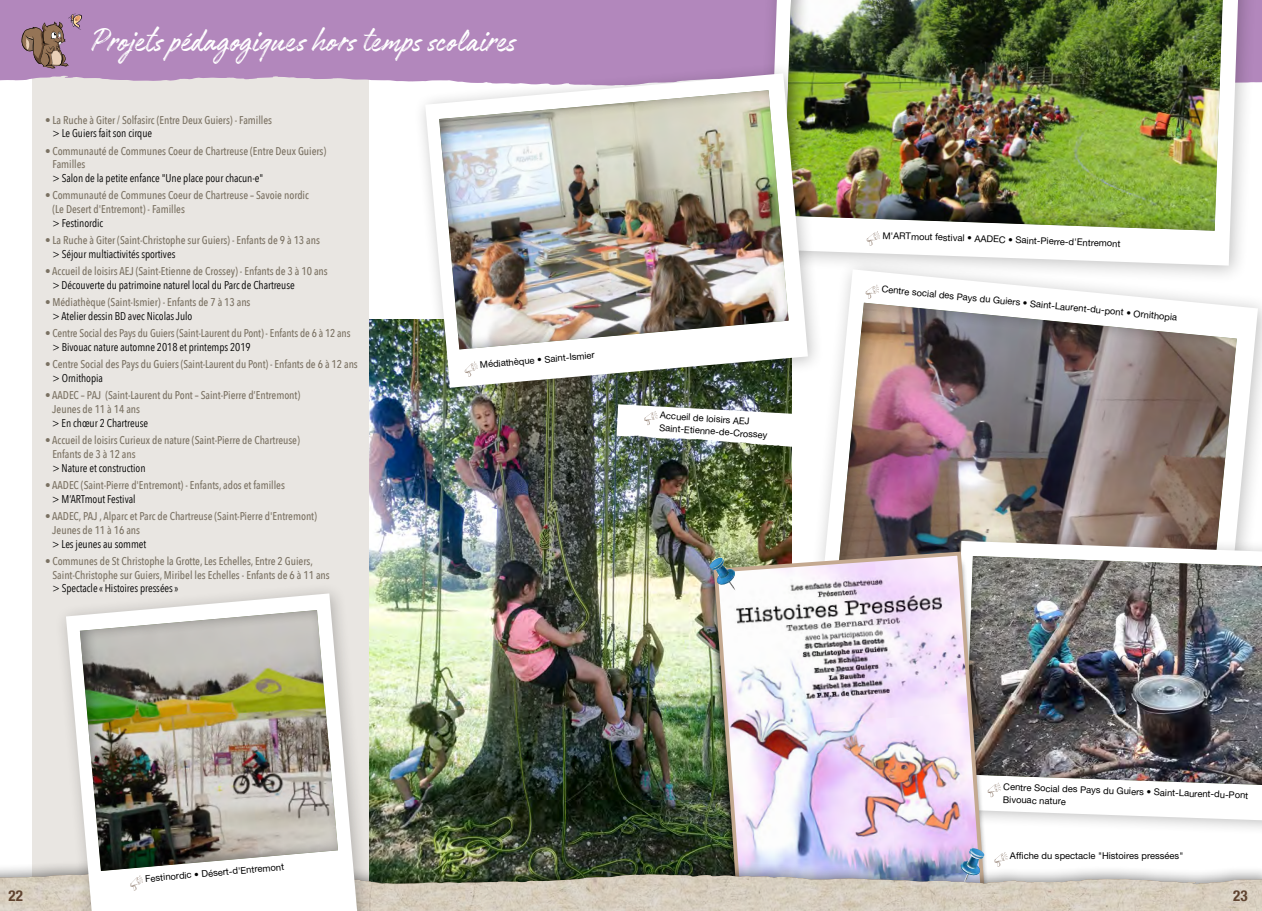
<style>
.page{position:relative;width:1262px;height:911px;background:#fff}
.page>*{position:absolute;margin:0;border:0;box-sizing:border-box;transform-origin:0 0}
.t1{font:37.5px "Authenia Textured";color:#fff;scale:.96 1}
.t2{font:700 condensed 15px "Helvetica Neue LT Pro";color:#5f432f}
.t3{font:500 11.25px/13.8px "Avenir Next Condensed";letter-spacing:-.005em;color:#7a7162}
.t4{font:11.25px "Avenir Next Condensed";letter-spacing:-.005em;color:#000}
.t5{font:9.38px/12.5px "Helvetica Neue LT Pro";color:#000}
</style>
<div class="page">
<img style="left:369px;top:320px;width:422px;height:539px">
<div style="left:32px;top:0;width:337px;height:911px;background:#e9e6e2"></div>
<div style="left:0;top:0;width:1261px;height:83px;background:#b287bc"></div>
<svg style="left:18px;top:13px;width:67px;height:55px;background:#a07c91"></svg>
<div style="left:754px;top:0;width:504px;height:284px;background:#000;opacity:.24"></div>
<svg style="left:768px;top:0;width:469px;height:256px"></svg>
<img style="left:773px;top:0;width:450px;height:242px">
<img style="left:616px;top:404px;width:176px;height:51px">
<div style="left:811px;top:256px;width:450px;height:367px;background:#000;opacity:.24"></div>
<svg style="left:824px;top:269px;width:433px;height:280px"></svg>
<img style="left:827px;top:291px;width:411px;height:258px">
<div style="left:413px;top:62px;width:411px;height:342px;background:#000;opacity:.24"></div>
<img style="left:425px;top:73px;width:383px;height:315px">
<img style="left:428px;top:80px;width:362px;height:282px">
<div style="left:941px;top:530px;width:320px;height:306px;background:#000;opacity:.24"></div>
<svg style="left:952px;top:541px;width:309px;height:279px"></svg>
<img style="left:956px;top:546px;width:305px;height:251px">
<div style="left:706px;top:557px;width:284px;height:354px;background:#000;opacity:.75"></div>
<img style="left:711px;top:549px;width:276px;height:310px">
<div style="left:0;top:859px;width:1261px;height:52px;background:#000;opacity:.45"></div>
<img style="left:0;top:873px;width:1261px;height:38px">
<svg style="left:866px;top:231px;width:13px;height:15px"></svg>
<svg style="left:464px;top:361px;width:13px;height:16px"></svg>
<svg style="left:987px;top:782px;width:13px;height:15px"></svg>
<svg style="left:865px;top:285px;width:13px;height:14px"></svg>
<svg style="left:994px;top:852px;width:13px;height:14px"></svg>
<div style="left:54px;top:582px;width:320px;height:329px;background:#000;opacity:.24"></div>
<svg style="left:66px;top:593px;width:291px;height:318px;fill:#fff"></svg>
<img style="left:69px;top:599px;width:271px;height:285px">
<svg style="left:130px;top:875px;width:13px;height:15px"></svg>
<img style="left:725px;top:585px;width:10px;height:5px">
<svg style="left:710px;top:558px;width:26px;height:27px"></svg>
<img style="left:963px;top:876px;width:8px;height:7px">
<svg style="left:959px;top:860px;width:21px;height:16px"></svg>
<img style="left:960px;top:861px;width:20px;height:13px">
<img style="left:966px;top:855px;width:13px;height:14px">
<img style="left:969px;top:857px;width:14px;height:2px">
<img style="left:969px;top:848px;width:15px;height:1px">
<img style="left:969px;top:849px;width:15px;height:8px">
<h1 class="t1" style="left:90px;top:21px;width:444px">Projets pédagogiques hors temps scolaires</h1>
<p class="t3" style="left:45px;top:113px;width:228px">• La Ruche à Giter / Solfasirc (Entre Deux Guiers) - Familles</p>
<p class="t4" style="left:52px;top:124px;width:101px">&gt; Le Guiers fait son cirque</p>
<p class="t3" style="left:52px;top:144px;width:275px;text-indent:-7px">• Communauté de Communes Coeur de Chartreuse (Entre Deux Guiers)<br>Familles</p>
<p class="t4" style="left:52px;top:168px;width:212px">&gt; Salon de la petite enfance "Une place pour chacun-e"</p>
<p class="t3" style="left:52px;top:188px;width:258px;text-indent:-7px">• Communauté de Communes Coeur de Chartreuse – Savoie nordic (Le Desert d'Entremont) - Familles</p>
<p class="t4" style="left:52px;top:213px;width:52px">&gt; Festinordic</p>
<p class="t3" style="left:45px;top:233px;width:276px">• La Ruche à Giter (Saint-Christophe sur Guiers) - Enfants de 9 à 13 ans</p>
<p class="t4" style="left:52px;top:244px;width:124px">&gt; Séjour multiactivités sportives</p>
<p class="t3" style="left:45px;top:264px;width:284px">• Accueil de loisirs AEJ (Saint-Etienne de Crossey) - Enfants de 3 à 10 ans</p>
<p class="t4" style="left:52px;top:275px;width:244px">&gt; Découverte du patrimoine naturel local du Parc de Chartreuse</p>
<p class="t3" style="left:45px;top:295px;width:207px">• Médiathèque (Saint-Ismier) - Enfants de 7 à 13 ans</p>
<p class="t4" style="left:52px;top:306px;width:141px">&gt; Atelier dessin BD avec Nicolas Julo</p>
<p class="t3" style="left:45px;top:326px;width:307px">• Centre Social des Pays du Guiers (Saint-Laurent du Pont) - Enfants de 6 à 12 ans</p>
<p class="t4" style="left:53px;top:337px;width:200px">&gt; Bivouac nature automne 2018 et printemps 2019</p>
<p class="t3" style="left:45px;top:357px;width:314px">• Centre Social des Pays du Guiers (Saint-Laurent du Pont) - Enfants de 6 à 12 ans</p>
<p class="t4" style="left:52px;top:368px;width:52px">&gt; Ornithopia</p>
<p class="t3" style="left:52px;top:388px;width:249px;text-indent:-7px">• AADEC – PAJ (Saint-Laurent du Pont – Saint-Pierre d’Entremont)<br>Jeunes de 11 à 14 ans</p>
<p class="t4" style="left:52px;top:413px;width:97px">&gt; En chœur 2 Chartreuse</p>
<p class="t3" style="left:52px;top:433px;width:249px;text-indent:-7px">• Accueil de loisirs Curieux de nature (Saint-Pierre de Chartreuse)<br>Enfants de 3 à 12 ans</p>
<p class="t4" style="left:52px;top:458px;width:95px">&gt; Nature et construction</p>
<p class="t3" style="left:45px;top:478px;width:241px">• AADEC (Saint-Pierre d'Entremont) - Enfants, ados et familles</p>
<p class="t4" style="left:52px;top:489px;width:85px">&gt; M’ARTmout Festival</p>
<p class="t3" style="left:52px;top:509px;width:266px;text-indent:-7px">• AADEC, PAJ , Alparc et Parc de Chartreuse (Saint-Pierre d'Entremont)<br>Jeunes de 11 à 16 ans</p>
<p class="t4" style="left:52px;top:534px;width:95px">&gt; Les jeunes au sommet</p>
<p class="t3" style="left:52px;top:554px;width:279px;text-indent:-7px">• Communes de St Christophe la Grotte, Les Echelles, Entre 2 Guiers,<br>Saint-Christophe sur Guiers, Miribel les Echelles - Enfants de 6 à 11 ans</p>
<p class="t4" style="left:52px;top:579px;width:127px">&gt; Spectacle « Histoires pressées »</p>
<p class="t5" style="left:479px;top:358px;width:117px;rotate:-5deg">Médiathèque • Saint-Ismier</p>
<p class="t5" style="left:660px;top:409px;width:110px;rotate:4deg">Accueil de loisirs AEJ<br>Saint-Etienne-de-Crossey</p>
<p class="t5" style="left:145px;top:872px;width:141px;rotate:-5deg">Festinordic • Désert-d'Entremont</p>
<p class="t5" style="left:882px;top:229px;width:240px;rotate:2deg">M'ARTmout festival • AADEC • Saint-Pierre-d'Entremont</p>
<p class="t5" style="left:882px;top:284px;width:298px;rotate:5deg">Centre social des Pays du Guiers • Saint-Laurent-du-pont • Ornithopia</p>
<p class="t5" style="left:1003px;top:780px;width:247px;rotate:2deg">Centre Social des Pays du Guiers • Saint-Laurent-du-Pont<br>Bivouac nature</p>
<p class="t5" style="left:1010px;top:849px;width:175px">Affiche du spectacle "Histoires pressées"</p>
<h2 class="t2" style="left:9px;top:887px;width:16px">22</h2>
<h2 class="t2" style="left:1233px;top:887px;width:16px">23</h2>
</div>
